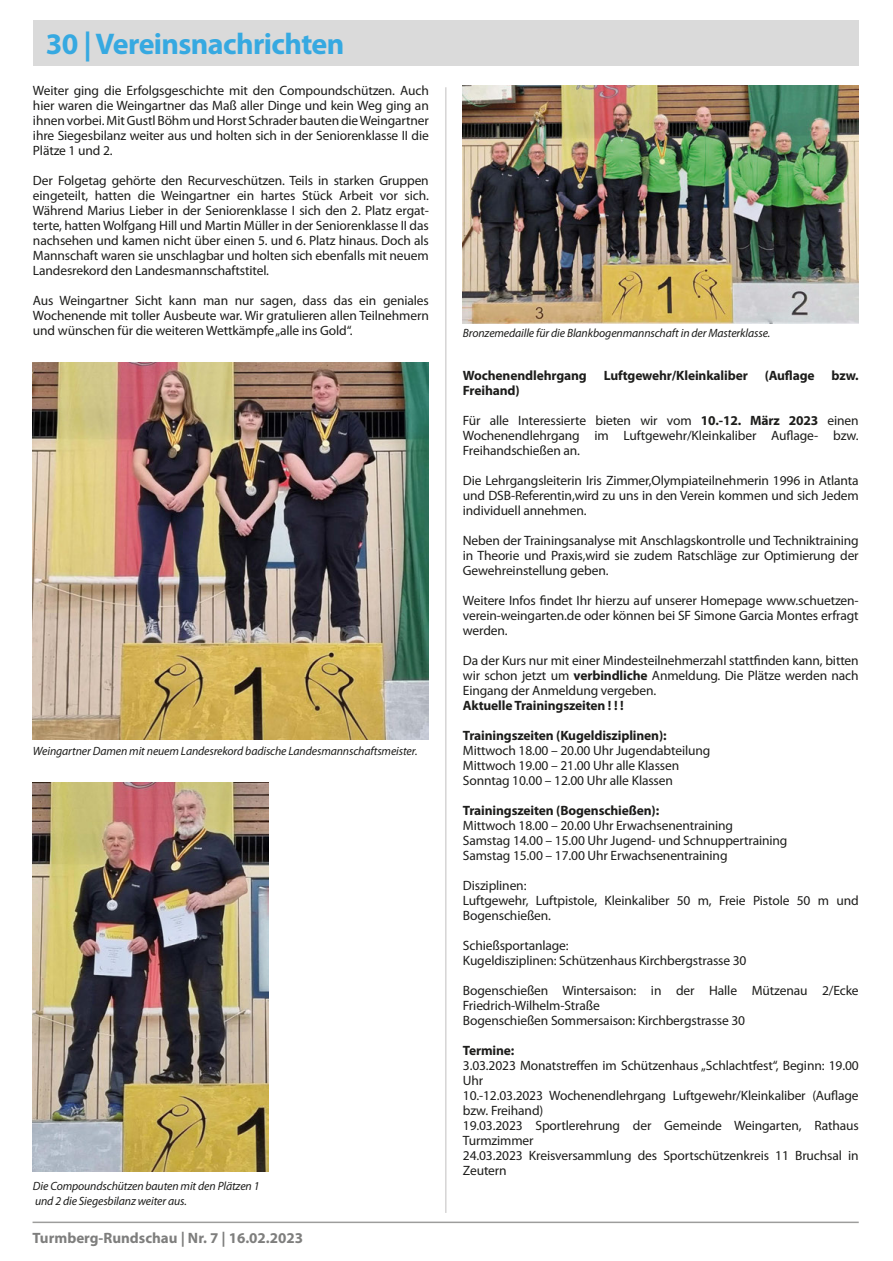
<style>
.page{position:relative;width:893px;height:1261px;background:#fff}
.page>*{position:absolute;margin:0;border:0;box-sizing:border-box;transform-origin:0 0}
.t1{font:700 30px "Myriad Pro";letter-spacing:-.02em;color:#36a9e1}
.t2{font:700 15px "Myriad Pro";color:#7e7e7d}
.Text{font:13.5px/15px "Myriad Pro";letter-spacing:-.01em;color:#1d1d1b;text-align:justify}
.Text-2{font:700 13.5px "Myriad Pro";letter-spacing:-.01em;color:#1d1d1b}
.image_caption{font:italic 12px/15px "Myriad Pro";letter-spacing:-.01em;color:#1d1d1b}
.image_name{font:italic 12px "Myriad Pro";letter-spacing:-.01em;color:#1d1d1b}
.s1{font-weight:700}
</style>
<div class="page">
<hr style="left:33px;top:1221px;width:825px;height:2px;background:#9d9d9c">
<div style="left:33px;top:20px;width:825px;height:46px;background:#dadada"></div>
<hr style="left:445px;top:87px;width:1px;height:1126px;background:#c1c0c0">
<img style="left:33px;top:362px;width:395px;height:377px">
<img style="left:33px;top:782px;width:235px;height:389px">
<img style="left:462px;top:86px;width:395px;height:237px">
<h1 class="t1" style="left:46px;top:24px;width:300px">30 | Vereinsnachrichten</h1>
<p class="Text" style="left:33px;top:83px;width:397px">Weiter ging die Erfolgsgeschichte mit den Compoundschützen. Auch hier waren die Weingartner das Maß aller Dinge und kein Weg ging an ihnen vorbei. Mit Gustl Böhm und Horst Schrader bauten die Weingartner ihre Siegesbilanz weiter aus und holten sich in der Seniorenklasse II die Plätze 1 und 2.</p>
<p class="Text" style="left:33px;top:173px;width:397px">Der Folgetag gehörte den Recurveschützen. Teils in starken Gruppen eingeteilt, hatten die Weingartner ein hartes Stück Arbeit vor sich.<br>Während Marius Lieber in der Seniorenklasse I sich den 2. Platz ergat&shy;terte, hatten Wolfgang Hill und Martin Müller in der Seniorenklasse II das nachsehen und kamen nicht über einen 5. und 6. Platz hinaus. Doch als Mannschaft waren sie unschlagbar und holten sich ebenfalls mit neuem Landesrekord den Landesmannschaftstitel.</p>
<p class="Text" style="left:33px;top:293px;width:397px">Aus Weingartner Sicht kann man nur sagen, dass das ein geniales Wochenende mit toller Ausbeute war. Wir gratulieren allen Teilnehmern und wünschen für die weiteren Wettkämpfe „alle ins Gold“.</p>
<p class="image_caption" style="left:33px;top:743px;width:386px">Weingartner Damen mit neuem Landesrekord badische Landesmannschaftsmeister.</p>
<p class="image_caption" style="left:33px;top:1178px;width:228px">Die Compoundschützen bauten mit den Plätzen 1 und 2 die Siegesbilanz weiter aus.</p>
<p class="t2" style="left:33px;top:1228px;width:272px">Turmberg-Rundschau | Nr. 7 | 16.02.2023</p>
<p class="image_name" style="left:462px;top:325px;width:309px">Bronzemedaille für die Blankbogenmannschaft in der Masterklasse.</p>
<p class="Text-2" style="left:462px;top:367px;width:125px">Wochenendlehrgang</p>
<p class="Text-2" style="left:603px;top:367px;width:146px">Luftgewehr/Kleinkaliber</p>
<p class="Text-2" style="left:764px;top:367px;width:51px">(Auflage</p>
<p class="Text-2" style="left:831px;top:367px;width:29px">bzw.</p>
<p class="Text-2" style="left:462px;top:382px;width:58px">Freihand)</p>
<p class="Text" style="left:462px;top:413px;width:397px">Für alle Interessierte bieten wir vom <span class="s1">10.-12. März 2023</span> einen Wochenendlehrgang im Luftgewehr/Kleinkaliber Auflage- bzw.<br>Freihandschießen an.</p>
<p class="Text" style="left:462px;top:473px;width:397px">Die Lehrgangsleiterin Iris Zimmer,Olympiateilnehmerin 1996 in Atlanta und DSB-Referentin,wird zu uns in den Verein kommen und sich Jedem individuell annehmen.</p>
<p class="Text" style="left:462px;top:533px;width:397px">Neben der Trainingsanalyse mit Anschlagskontrolle und Techniktraining in Theorie und Praxis,wird sie zudem Ratschläge zur Optimierung der Gewehreinstellung geben.</p>
<p class="Text" style="left:462px;top:593px;width:397px">Weitere Infos findet Ihr hierzu auf unserer Homepage www.schuetzen&shy;verein-weingarten.de oder können bei SF Simone Garcia Montes erfragt werden.</p>
<p class="Text" style="left:462px;top:653px;width:397px">Da der Kurs nur mit einer Mindesteilnehmerzahl stattfinden kann, bitten wir schon jetzt um <span class="s1">verbindliche</span> Anmeldung. Die Plätze werden nach Eingang der Anmeldung vergeben.</p>
<p class="Text-2" style="left:462px;top:697px;width:162px">Aktuelle Trainingszeiten ! ! !</p>
<p class="Text-2" style="left:462px;top:727px;width:205px">Trainingszeiten (Kugeldisziplinen):</p>
<p class="Text" style="left:462px;top:743px;width:249px">Mittwoch 18.00 – 20.00 Uhr Jugendabteilung</p>
<p class="Text" style="left:462px;top:758px;width:218px">Mittwoch 19.00 – 21.00 Uhr alle Klassen</p>
<p class="Text" style="left:462px;top:773px;width:211px">Sonntag 10.00 – 12.00 Uhr alle Klassen</p>
<p class="Text-2" style="left:462px;top:802px;width:198px">Trainingszeiten (Bogenschießen):</p>
<p class="Text" style="left:462px;top:818px;width:271px">Mittwoch 18.00 – 20.00 Uhr Erwachsenentraining</p>
<p class="Text" style="left:462px;top:833px;width:326px">Samstag 14.00 – 15.00 Uhr Jugend- und Schnuppertraining</p>
<p class="Text" style="left:462px;top:848px;width:266px">Samstag 15.00 – 17.00 Uhr Erwachsenentraining</p>
<p class="Text" style="left:462px;top:878px;width:65px">Disziplinen:</p>
<p class="Text" style="left:462px;top:893px;width:397px">Luftgewehr, Luftpistole, Kleinkaliber 50 m, Freie Pistole 50 m und<br>Bogenschießen.</p>
<p class="Text" style="left:462px;top:938px;width:107px">Schießsportanlage:</p>
<p class="Text" style="left:462px;top:953px;width:285px">Kugeldisziplinen: Schützenhaus Kirchbergstrasse 30</p>
<p class="Text" style="left:462px;top:983px;width:397px">Bogenschießen Wintersaison: in der Halle Mützenau 2/Ecke<br>Friedrich-Wilhelm-Straße</p>
<p class="Text" style="left:462px;top:1013px;width:284px">Bogenschießen Sommersaison: Kirchbergstrasse 30</p>
<p class="Text-2" style="left:462px;top:1042px;width:53px">Termine:</p>
<p class="Text" style="left:462px;top:1058px;width:397px">3.03.2023 Monatstreffen im Schützenhaus „Schlachtfest“, Beginn: 19.00<br>Uhr</p>
<p class="Text" style="left:462px;top:1088px;width:397px">10.-12.03.2023 Wochenendlehrgang Luftgewehr/Kleinkaliber (Auflage bzw. Freihand)</p>
<p class="Text" style="left:462px;top:1118px;width:397px">19.03.2023 Sportlerehrung der Gemeinde Weingarten, Rathaus<br>Turmzimmer</p>
<p class="Text" style="left:462px;top:1148px;width:397px">24.03.2023 Kreisversammlung des Sportschützenkreis 11 Bruchsal in<br>Zeutern</p>
</div>
